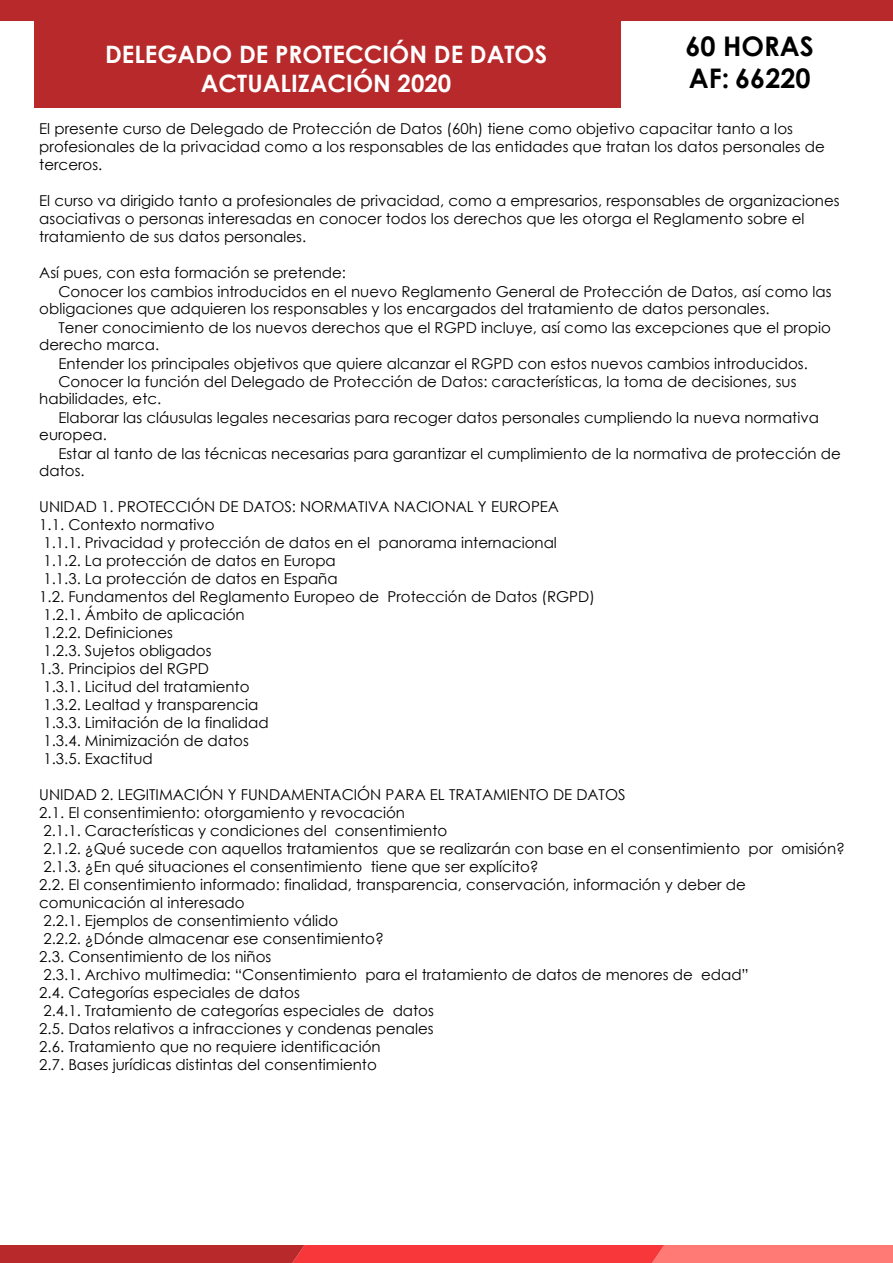
<style>
.page{position:relative;width:893px;height:1263px;background:#fff}
.page>*{position:absolute;margin:0;border:0;box-sizing:border-box;transform-origin:0 0}
.t1{font:700 27px/32.4px "Century Gothic";color:#000}
.t2{font:700 24px/28.8px "Century Gothic";color:#fff;text-align:center}
.t3{font:15px/18px "Century Gothic";color:#000}
</style>
<div class="page">
<div style="left:0;top:0;width:893px;height:21px;background:#b7292b"></div>
<div style="left:34px;top:0;width:586px;height:107px;background:#b7292b"></div>
<svg style="left:0;top:1245px;width:893px;height:18px;background:#e34444"></svg>
<h2 class="t2" style="left:105px;top:39px;width:444px">DELEGADO DE PROTECCIÓN DE DATOS<br>ACTUALIZACIÓN 2020</h2>
<h1 class="t1" style="left:685px;top:29px;width:130px">60 HORAS<br>AF: 66220</h1>
<p class="t3" style="left:39px;top:119px;width:787px">El presente curso de Delegado de Protección de Datos (60h) tiene como objetivo capacitar tanto a los profesionales de la privacidad como a los responsables de las entidades que tratan los datos personales de terceros.</p>
<p class="t3" style="left:39px;top:191px;width:802px">El curso va dirigido tanto a profesionales de privacidad, como a empresarios, responsables de organizaciones asociativas o personas interesadas en conocer todos los derechos que les otorga el Reglamento sobre el tratamiento de sus datos personales.</p>
<p class="t3" style="left:58px;top:262px;width:775px;line-height:19.5px;text-indent:-19px">Así pues, con esta formación se pretende:<br>Conocer los cambios introducidos en el nuevo Reglamento General de Protección de Datos, así como las</p>
<p class="t3" style="left:58px;top:298px;width:774px;line-height:19.5px;text-indent:-19px">obligaciones que adquieren los responsables y los encargados del tratamiento de datos personales.<br>Tener conocimiento de los nuevos derechos que el RGPD incluye, así como las excepciones que el propio</p>
<p class="t3" style="left:58px;top:334px;width:751px;line-height:19.5px;text-indent:-19px">derecho marca.<br>Entender los principales objetivos que quiere alcanzar el RGPD con estos nuevos cambios introducidos.</p>
<p class="t3" style="left:39px;top:373px;width:759px;line-height:16.5px;text-indent:19px">Conocer la función del Delegado de Protección de Datos: características, la toma de decisiones, sus habilidades, etc.</p>
<p class="t3" style="left:39px;top:409px;width:781px;line-height:16.5px;text-indent:19px">Elaborar las cláusulas legales necesarias para recoger datos personales cumpliendo la nueva normativa europea.</p>
<p class="t3" style="left:39px;top:445px;width:803px;line-height:16.5px;text-indent:19px">Estar al tanto de las técnicas necesarias para garantizar el cumplimiento de la normativa de protección de datos.</p>
<p class="t3" style="left:39px;top:497px;width:557px">UNIDAD 1. PROTECCIÓN DE DATOS: NORMATIVA NACIONAL Y EUROPEA<br>1.1. Contexto normativo<br>1.1.1. Privacidad y protección de datos en el panorama internacional<br>1.1.2. La protección de datos en Europa<br>1.1.3. La protección de datos en España<br>1.2. Fundamentos del Reglamento Europeo de Protección de Datos (RGPD)<br>1.2.1. Ámbito de aplicación<br>1.2.2. Definiciones<br>1.2.3. Sujetos obligados<br>1.3. Principios del RGPD<br>1.3.1. Licitud del tratamiento<br>1.3.2. Lealtad y transparencia<br>1.3.3. Limitación de la finalidad<br>1.3.4. Minimización de datos<br>1.3.5. Exactitud</p>
<p class="t3" style="left:39px;top:785px;width:807px">UNIDAD 2. LEGITIMACIÓN Y FUNDAMENTACIÓN PARA EL TRATAMIENTO DE DATOS<br>2.1. El consentimiento: otorgamiento y revocación<br>2.1.1. Características y condiciones del consentimiento<br>2.1.2. ¿Qué sucede con aquellos tratamientos que se realizarán con base en el consentimiento por omisión?<br>2.1.3. ¿En qué situaciones el consentimiento tiene que ser explícito?<br>2.2. El consentimiento informado: finalidad, transparencia, conservación, información y deber de comunicación al interesado<br>2.2.1. Ejemplos de consentimiento válido<br>2.2.2. ¿Dónde almacenar ese consentimiento?<br>2.3. Consentimiento de los niños<br>2.3.1. Archivo multimedia: “Consentimiento para el tratamiento de datos de menores de edad”<br>2.4. Categorías especiales de datos<br>2.4.1. Tratamiento de categorías especiales de datos<br>2.5. Datos relativos a infracciones y condenas penales<br>2.6. Tratamiento que no requiere identificación<br>2.7. Bases jurídicas distintas del consentimiento</p>
</div>
